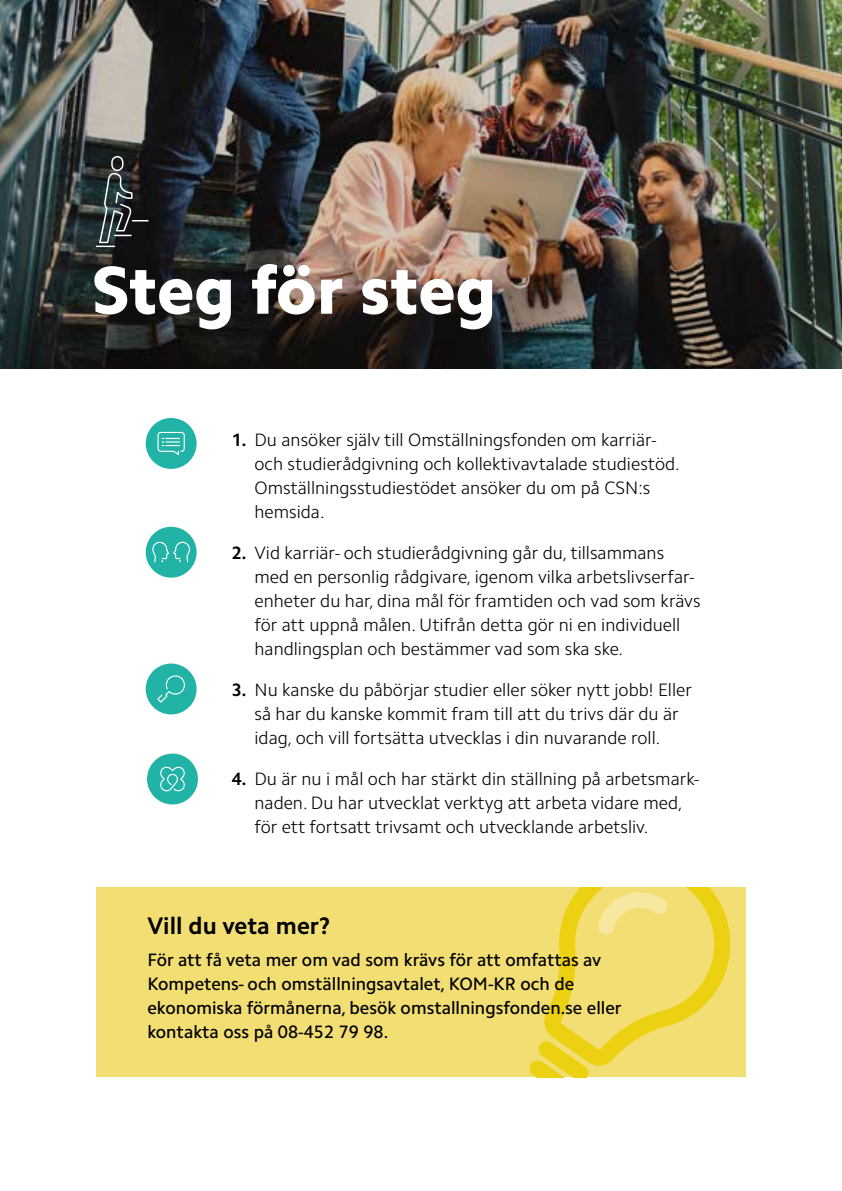
<style>
.page{position:relative;width:842px;height:1191px;background:#fff}
.page>*{position:absolute;margin:0;border:0;box-sizing:border-box;transform-origin:0 0}
.t1{font:800 68px "Camphor Pro";letter-spacing:-.005em;color:#fff}
.t2{font:700 24px "Camphor Pro";color:#000}
.t3{font:300 18px/24px "Camphor Pro";color:#000}
.t4{font:500 18px/24px "Camphor Pro";color:#000}
.s1{font-weight:700}
</style>
<div class="page">
<div style="left:96px;top:887px;width:650px;height:190px;background:#f2de72"></div>
<svg style="left:544px;top:887px;width:187px;height:178px"></svg>
<svg style="left:588px;top:887px;width:93px;height:57px"></svg>
<svg style="left:529px;top:1027px;width:74px;height:50px"></svg>
<img style="left:0;top:0;width:842px;height:369px">
<svg style="left:96px;top:155px;width:53px;height:92px"></svg>
<div style="left:146px;top:527px;width:51px;height:50px;background:#22b3a7;border-radius:50%"></div>
<svg style="left:152px;top:541px;width:39px;height:37px"></svg>
<div style="left:146px;top:418px;width:51px;height:51px;background:#22b3a7;border-radius:50%"></div>
<svg style="left:157px;top:431px;width:28px;height:24px"></svg>
<div style="left:146px;top:663px;width:51px;height:51px;background:#22b3a7;border-radius:50%"></div>
<svg style="left:157px;top:675px;width:28px;height:28px"></svg>
<div style="left:147px;top:753px;width:51px;height:51px;background:#22b3a7;border-radius:50%"></div>
<svg style="left:160px;top:766px;width:25px;height:26px"></svg>
<h1 class="t1" style="left:91px;top:250px;width:406px">Steg för steg</h1>
<p class="t3" style="left:254px;top:427px;width:427px;text-indent:-23px"><span class="s1">1.</span> Du ansöker själv till Omställningsfonden om karriär&shy;och studierådgivning och kollektivavtalade studiestöd.<br>Omställningsstudiestödet ansöker du om på CSN:s hemsida.</p>
<p class="t3" style="left:254px;top:540px;width:448px;text-indent:-23px"><span class="s1">2.</span> Vid karriär- och studierådgivning går du, tillsammans med en personlig rådgivare, igenom vilka arbetslivserfar&shy;enheter du har, dina mål för framtiden och vad som krävs för att uppnå målen. Utifrån detta gör ni en individuell handlingsplan och bestämmer vad som ska ske.</p>
<p class="t3" style="left:232px;top:677px;width:462px;text-align:center"><span class="s1">3.</span> Nu kanske du påbörjar studier eller söker nytt jobb! Eller så har du kanske kommit fram till att du trivs där du är idag, och vill fortsätta utvecklas i din nuvarande roll.</p>
<p class="t3" style="left:254px;top:766px;width:446px;text-indent:-23px"><span class="s1">4.</span> Du är nu i mål och har stärkt din ställning på arbetsmark&shy;naden. Du har utvecklat verktyg att arbeta vidare med, för ett fortsatt trivsamt och utvecklande arbetsliv.</p>
<h2 class="t2" style="left:147px;top:911px;width:185px">Vill du veta mer?</h2>
<p class="t4" style="left:147px;top:948px;width:476px">För att få veta mer om vad som krävs för att omfattas av Kompetens- och omställningsavtalet, KOM-KR och de ekonomiska förmånerna, besök omstallningsfonden.se eller kontakta oss på 08-452 79 98.</p>
</div>
